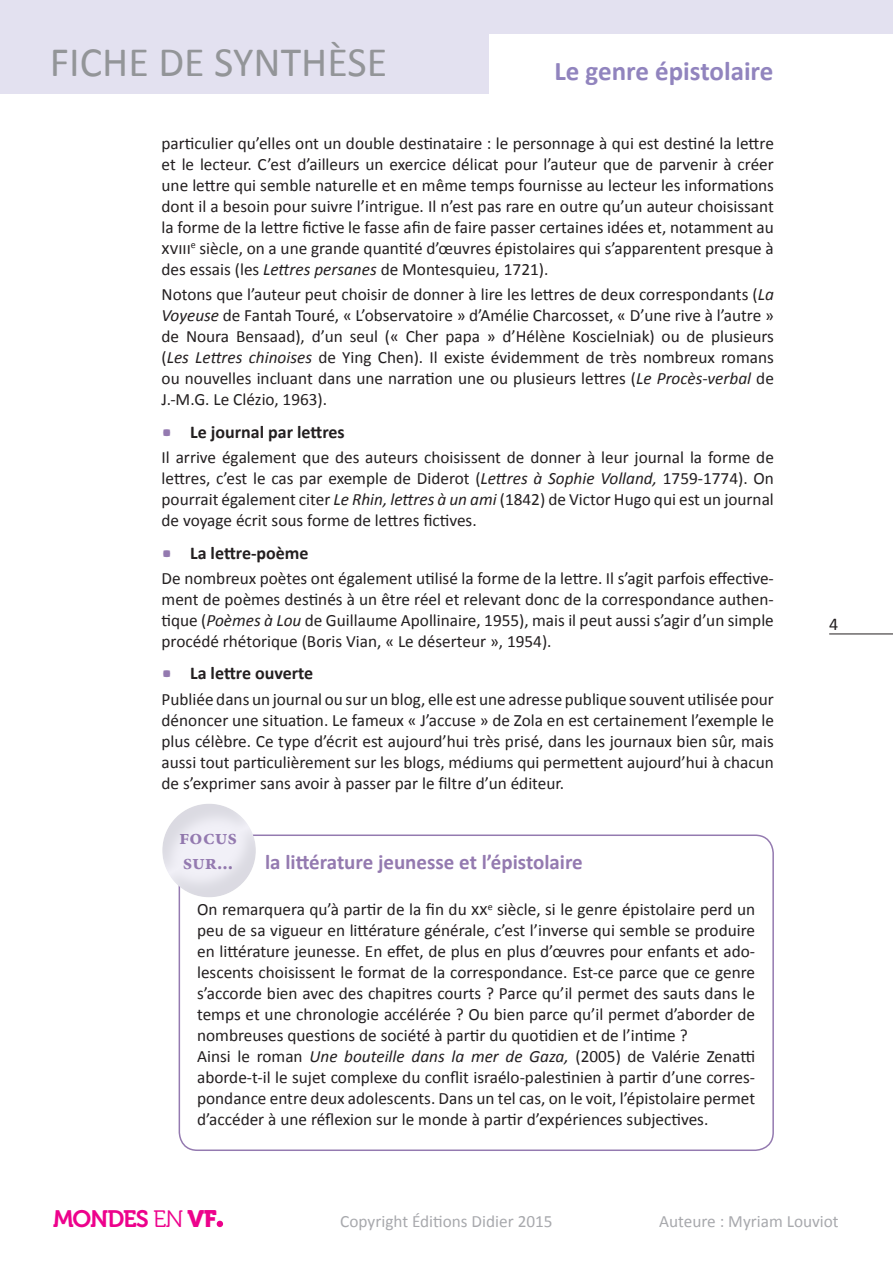
<style>
.page{position:relative;width:893px;height:1263px;background:#fff}
.page>*{position:absolute;margin:0;border:0;box-sizing:border-box;transform-origin:0 0}
.t1{font:42px "Calibri";color:#939598}
.t2{font:700 27px "Calibri";color:#9184be}
.t3{font:23.7px "Museo 700";letter-spacing:-.05em;color:#ed028c}
.TitreChevrons_copi{font:700 21px "Calibri";color:#947ab0}
.t4{font:700 21px/25.2px "Minion Pro";color:#947ab0}
.titre_noir_puce_ca{font:700 18px "Calibri";color:#231f20}
.t5{font:18px "Calibri";color:#231f20}
.TC_retrait_6mm{font:17.25px/21px "Calibri";color:#231f20;text-align:justify}
.Tc_retrait_6_sans{font:17.25px/21px "Calibri";color:#231f20;text-align:justify}
.t6{font:17.25px "Calibri";color:#a8a9ad}
.s1{font-style:italic}
.s2{font-family:"Museo 300"}
.s3{font-family:"Museo 900"}
</style>
<div class="page">
<hr style="left:829px;top:633px;width:64px;height:1px;background:#231f20">
<div style="left:0;top:0;width:893px;height:94px;background:#e3e1f0"></div>
<div style="left:489px;top:34px;width:404px;height:82px;background:#fff"></div>
<svg style="left:217px;top:1221px;width:6px;height:6px"></svg>
<div style="left:179px;top:834px;width:595px;height:317px;border:2px solid #947ab0;border-radius:18px"></div>
<div style="left:161px;top:799px;width:114px;height:99px;background:#d1d2d4;opacity:.5"></div>
<h1 class="t1" style="left:50px;top:36px;width:339px">FICHE DE SYNTHÈSE</h1>
<h2 class="t2" style="left:554px;top:53px;width:220px">Le genre épistolaire</h2>
<p class="TC_retrait_6mm" style="left:162px;top:133px;width:614px">particulier qu’elles ont un double destinataire : le personnage à qui est destiné la lettre et le lecteur. C’est d’ailleurs un exercice délicat pour l’auteur que de parvenir à créer une lettre qui semble naturelle et en même temps fournisse au lecteur les informations dont il a besoin pour suivre l’intrigue. Il n’est pas rare en outre qu’un auteur choisissant la forme de la lettre fictive le fasse afin de faire passer certaines idées et, notamment au xviii<sup>e</sup> siècle, on a une grande quantité d’œuvres épistolaires qui s’apparentent presque à des essais (les <span class="s1">Lettres persanes</span> de Montesquieu, 1721).</p>
<p class="Tc_retrait_6_sans" style="left:162px;top:284px;width:614px">Notons que l’auteur peut choisir de donner à lire les lettres de deux correspondants (<span class="s1">La Voyeuse</span> de Fantah Touré, « L’observatoire » d’Amélie Charcosset, « D’une rive à l’autre » de Noura Bensaad), d’un seul (« Cher papa » d’Hélène Koscielniak) ou de plusieurs (<span class="s1">Les Lettres chinoises</span> de Ying Chen). Il existe évidemment de très nombreux romans ou nouvelles incluant dans une narration une ou plusieurs lettres (<span class="s1">Le Procès-verbal</span> de J.-M.G. Le Clézio, 1963).</p>
<p class="titre_noir_puce_ca" style="left:190px;top:420px;width:156px">Le journal par lettres</p>
<p class="Tc_retrait_6_sans" style="left:162px;top:447px;width:614px">Il arrive également que des auteurs choisissent de donner à leur journal la forme de lettres, c’est le cas par exemple de Diderot (<span class="s1">Lettres à Sophie Volland,</span> 1759-1774). On pourrait également citer <span class="s1">Le Rhin, lettres à un ami</span> (1842) de Victor Hugo qui est un journal de voyage écrit sous forme de lettres fictives.</p>
<p class="titre_noir_puce_ca" style="left:190px;top:541px;width:120px">La lettre-poème</p>
<p class="Tc_retrait_6_sans" style="left:162px;top:568px;width:614px">De nombreux poètes ont également utilisé la forme de la lettre. Il s’agit parfois effective&shy;ment de poèmes destinés à un être réel et relevant donc de la correspondance authen&shy;tique (<span class="s1">Poèmes à Lou</span> de Guillaume Apollinaire, 1955), mais il peut aussi s’agir d’un simple procédé rhétorique (Boris Vian, « Le déserteur », 1954).</p>
<p class="titre_noir_puce_ca" style="left:190px;top:662px;width:125px">La lettre ouverte</p>
<p class="TC_retrait_6mm" style="left:162px;top:688px;width:614px">Publiée dans un journal ou sur un blog, elle est une adresse publique souvent utilisée pour dénoncer une situation. Le fameux « J’accuse » de Zola en est certainement l’exemple le plus célèbre. Ce type d’écrit est aujourd’hui très prisé, dans les journaux bien sûr, mais aussi tout particulièrement sur les blogs, médiums qui permettent aujourd’hui à chacun de s’exprimer sans avoir à passer par le filtre d’un éditeur.</p>
<p class="t4" style="left:179px;top:824px;width:59px">focus sur...</p>
<p class="TitreChevrons_copi" style="left:265px;top:848px;width:319px">la littérature jeunesse et l’épistolaire</p>
<p class="TC_retrait_6mm" style="left:197px;top:899px;width:560px">On remarquera qu’à partir de la fin du xx<sup>e</sup> siècle, si le genre épistolaire perd un peu de sa vigueur en littérature générale, c’est l’inverse qui semble se produire en littérature jeunesse. En effet, de plus en plus d’œuvres pour enfants et ado&shy;lescents choisissent le format de la correspondance. Est-ce parce que ce genre s’accorde bien avec des chapitres courts ? Parce qu’il permet des sauts dans le temps et une chronologie accélérée ? Ou bien parce qu’il permet d’aborder de nombreuses questions de société à partir du quotidien et de l’intime ?</p>
<p class="TC_retrait_6mm" style="left:197px;top:1046px;width:560px">Ainsi le roman <span class="s1">Une bouteille dans la mer de Gaza,</span> (2005) de Valérie Zenatti aborde-t-il le sujet complexe du conflit israélo-palestinien à partir d’une corres&shy;pondance entre deux adolescents. Dans un tel cas, on le voit, l’épistolaire permet d’accéder à une réflexion sur le monde à partir d’expériences subjectives.</p>
<p class="t5" style="left:829px;top:613px;width:11px">4</p>
<h3 class="t3" style="left:53px;top:1205px;width:165px">MONDES <span class="s2">EN</span> <span class="s3">VF</span></h3>
<p class="t6" style="left:340px;top:1210px;width:214px">Copyright Éditions Didier 2015</p>
<p class="t6" style="left:659px;top:1210px;width:181px">Auteure : Myriam Louviot</p>
</div>
